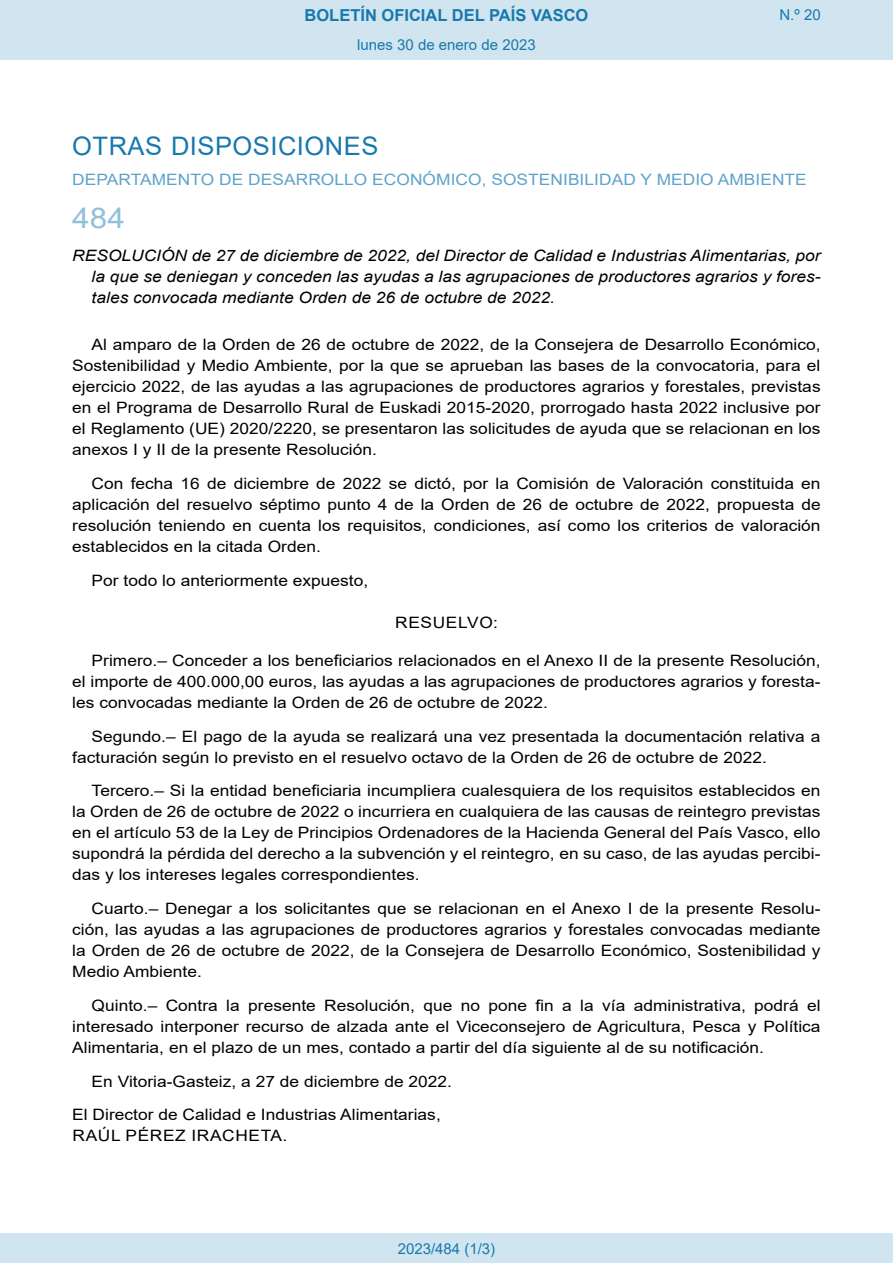
<style>
.page{position:relative;width:893px;height:1263px;background:#fff}
.page>*{position:absolute;margin:0;border:0;box-sizing:border-box;transform-origin:0 0}
.BOPVOrden{font:28.5px "Arial";color:#90c0db;scale:1.11 1}
.BOPVSeccion{font:25.5px "Arial";letter-spacing:.02em;color:#1879ad}
.t1{font:700 16.5px "Arial";color:#1879ad}
.BOPVDetalle{font:15.6px/21px "Arial";color:#000;text-align:justify;scale:1.11 1}
.BOPVTitulo{font:italic 15.6px/21px "Arial";color:#000;text-align:justify;scale:1.11 1}
.BOPVOrganismo{font:15.6px "Arial";letter-spacing:.005em;color:#5ea4ca;scale:1.11 1}
.BOPVFirmaPuesto{font:15.6px "Arial";color:#000;scale:1.11 1}
.BOPVFirmaLugFec{font:15.6px "Arial";color:#000;scale:1.11 1}
.BOPVFirmaNombre{font:15.6px "Arial";letter-spacing:.035em;color:#000;scale:1.11 1}
.BOPVClave{font:15.6px "Arial";letter-spacing:.035em;color:#000;scale:1.11 1}
.Paginacion_Centro{font:15px "Arial";color:#1879ad}
</style>
<div class="page">
<div style="left:0;top:0;width:893px;height:60px;background:#d0e5f0"></div>
<div style="left:0;top:1233px;width:893px;height:30px;background:#d0e5f0"></div>
<p class="t1" style="left:305px;top:3px;width:285px">BOLETÍN OFICIAL DEL PAÍS VASCO</p>
<p class="Paginacion_Centro" style="left:357px;top:35px;width:180px">lunes 30 de enero de 2023</p>
<p class="Paginacion_Centro" style="left:779px;top:5px;width:43px">N.º 20</p>
<p class="BOPVSeccion" style="left:72px;top:128px;width:308px">OTRAS DISPOSICIONES</p>
<p class="BOPVOrganismo" style="left:72px;top:169px;width:663px">DEPARTAMENTO DE DESARROLLO ECONÓMICO, SOSTENIBILIDAD Y MEDIO AMBIENTE</p>
<p class="BOPVOrden" style="left:72px;top:198px;width:49px">484</p>
<p class="BOPVTitulo" style="left:92px;top:246px;width:658px;text-indent:-19px">RESOLUCIÓN de 27 de diciembre de 2022, del Director de Calidad e Industrias Alimentarias, por la que se deniegan y conceden las ayudas a las agrupaciones de productores agrarios y fores&shy;tales convocada mediante Orden de 26 de octubre de 2022.</p>
<p class="BOPVDetalle" style="left:72px;top:334px;width:676px;text-indent:19px">Al amparo de la Orden de 26 de octubre de 2022, de la Consejera de Desarrollo Económico, Sostenibilidad y Medio Ambiente, por la que se aprueban las bases de la convocatoria, para el ejercicio 2022, de las ayudas a las agrupaciones de productores agrarios y forestales, previstas en el Programa de Desarrollo Rural de Euskadi 2015-2020, prorrogado hasta 2022 inclusive por el Reglamento (UE) 2020/2220, se presentaron las solicitudes de ayuda que se relacionan en los anexos I y II de la presente Resolución.</p>
<p class="BOPVDetalle" style="left:72px;top:473px;width:676px;text-indent:19px">Con fecha 16 de diciembre de 2022 se dictó, por la Comisión de Valoración constituida en aplicación del resuelvo séptimo punto 4 de la Orden de 26 de octubre de 2022, propuesta de resolución teniendo en cuenta los requisitos, condiciones, así como los criterios de valoración establecidos en la citada Orden.</p>
<p class="BOPVDetalle" style="left:92px;top:569px;width:251px">Por todo lo anteriormente expuesto,</p>
<p class="BOPVClave" style="left:395px;top:612px;width:94px">RESUELVO:</p>
<p class="BOPVDetalle" style="left:72px;top:650px;width:676px;text-indent:19px">Primero.– Conceder a los beneficiarios relacionados en el Anexo II de la presente Resolución, el importe de 400.000,00 euros, las ayudas a las agrupaciones de productores agrarios y foresta&shy;les convocadas mediante la Orden de 26 de octubre de 2022.</p>
<p class="BOPVDetalle" style="left:72px;top:725px;width:676px;text-indent:19px">Segundo.– El pago de la ayuda se realizará una vez presentada la documentación relativa a facturación según lo previsto en el resuelvo octavo de la Orden de 26 de octubre de 2022.</p>
<p class="BOPVDetalle" style="left:72px;top:780px;width:676px;text-indent:19px">Tercero.– Si la entidad beneficiaria incumpliera cualesquiera de los requisitos establecidos en la Orden de 26 de octubre de 2022 o incurriera en cualquiera de las causas de reintegro previstas en el artículo 53 de la Ley de Principios Ordenadores de la Hacienda General del País Vasco, ello supondrá la pérdida del derecho a la subvención y el reintegro, en su caso, de las ayudas percibi&shy;das y los intereses legales correspondientes.</p>
<p class="BOPVDetalle" style="left:72px;top:898px;width:676px;text-indent:19px">Cuarto.– Denegar a los solicitantes que se relacionan en el Anexo I de la presente Resolu&shy;ción, las ayudas a las agrupaciones de productores agrarios y forestales convocadas mediante la Orden de 26 de octubre de 2022, de la Consejera de Desarrollo Económico, Sostenibilidad y Medio Ambiente.</p>
<p class="BOPVDetalle" style="left:72px;top:995px;width:676px;text-indent:19px">Quinto.– Contra la presente Resolución, que no pone fin a la vía administrativa, podrá el interesado interponer recurso de alzada ante el Viceconsejero de Agricultura, Pesca y Política Alimentaria, en el plazo de un mes, contado a partir del día siguiente al de su notificación.</p>
<p class="BOPVFirmaLugFec" style="left:92px;top:1070px;width:326px">En Vitoria-Gasteiz, a 27 de diciembre de 2022.</p>
<p class="BOPVFirmaPuesto" style="left:72px;top:1104px;width:333px">El Director de Calidad e Industrias Alimentarias,</p>
<p class="BOPVFirmaNombre" style="left:73px;top:1125px;width:195px">RAÚL PÉREZ IRACHETA.</p>
<p class="Paginacion_Centro" style="left:398px;top:1238px;width:99px">2023/484 (1/3)</p>
</div>
